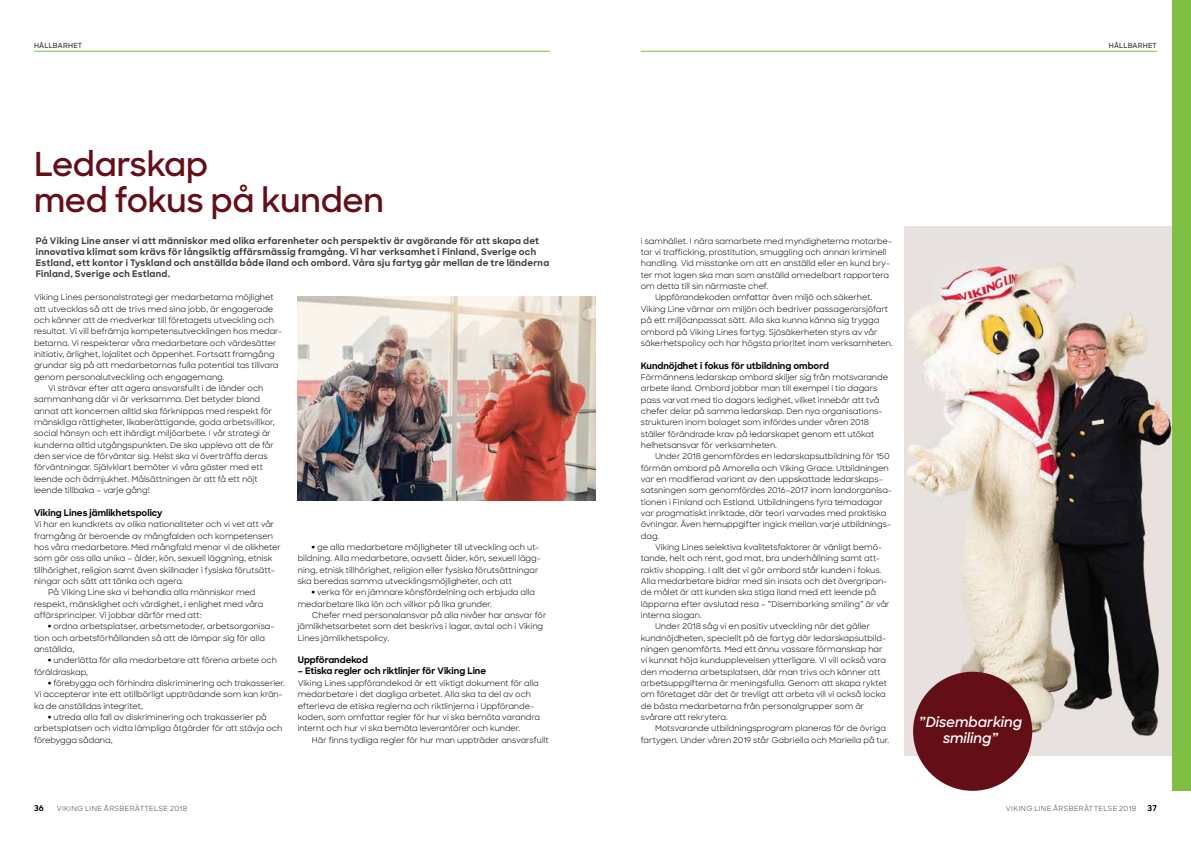
<style>
.page{position:relative;width:1191px;height:842px;background:#fff}
.page>*{position:absolute;margin:0;border:0;box-sizing:border-box;transform-origin:0 0}
.t1{font:600 33px/36px "Viking Sharp Sans";letter-spacing:-.01em;color:#640f18}
.t2{font:italic 600 14px/16px "Viking Sharp Sans";color:#fff;text-align:center}
.t3{font:700 9px/11px "Viking Sharp Sans";letter-spacing:.025em;color:#3c3d3f}
.t4{font:700 9px "Viking Sharp Sans";color:#000}
.t5{font:8px/11.3px "Viking Sharp Sans Latin";color:#000}
.t6{font:700 8px "Viking Sharp Sans";color:#000}
.t7{font:7px "Viking Sharp Sans Latin";letter-spacing:.04em;color:#3c3d3f}
.t8{font:600 7px "Viking Sharp Sans";letter-spacing:.03em;color:#3c3d3f}
</style>
<div class="page">
<img style="left:904px;top:227px;width:268px;height:528px">
<img style="left:298px;top:296px;width:297px;height:204px">
<div style="left:913px;top:672px;width:119px;height:119px;background:#640f18;border-radius:50%"></div>
<div style="left:1172px;top:0;width:19px;height:791px;background:#81bf44"></div>
<hr style="left:641px;top:51px;width:516px;height:1px;background:#81bf44">
<hr style="left:34px;top:51px;width:516px;height:1px;background:#81bf44">
<p class="t8" style="left:34px;top:40px;width:50px">HÅLLBARHET</p>
<p class="t8" style="left:1108px;top:40px;width:50px">HÅLLBARHET</p>
<h1 class="t1" style="left:34px;top:144px;width:351px">Ledarskap<br>med fokus på kunden</h1>
<p class="t3" style="left:36px;top:235px;width:515px">På Viking Line anser vi att människor med olika erfarenheter och perspektiv är avgörande för att skapa det innovativa klimat som krävs för långsiktig affärsmässig framgång. Vi har verksamhet i Finland, Sverige och Estland, ett kontor i Tyskland och anställda både iland och ombord. Våra sju fartyg går mellan de tre länderna Finland, Sverige och Estland.</p>
<p class="t5" style="left:34px;top:291px;width:241px">Viking Lines personalstrategi ger medarbetarna möjlighet</p>
<p class="t5" style="left:34px;top:303px;width:241px">att utvecklas så att de trivs med sina jobb, är engagerade</p>
<p class="t5" style="left:34px;top:314px;width:242px">och känner att de medverkar till företagets utveckling och</p>
<p class="t5" style="left:34px;top:325px;width:250px">resultat. Vi vill befrämja kompetensutvecklingen hos medar-</p>
<p class="t5" style="left:34px;top:337px;width:244px">betarna. Vi respekterar våra medarbetare och värdesätter</p>
<p class="t5" style="left:34px;top:348px;width:242px">initiativ, ärlighet, lojalitet och öppenhet. Fortsatt framgång</p>
<p class="t5" style="left:34px;top:359px;width:246px">grundar sig på att medarbetarnas fulla potential tas tillvara</p>
<p class="t5" style="left:34px;top:371px;width:192px">genom personalutveckling och engagemang.</p>
<p class="t5" style="left:48px;top:382px;width:217px">Vi strävar efter att agera ansvarsfullt i de länder och</p>
<p class="t5" style="left:34px;top:393px;width:228px">sammanhang där vi är verksamma. Det betyder bland</p>
<p class="t5" style="left:34px;top:405px;width:240px">annat att koncernen alltid ska förknippas med respekt för</p>
<p class="t5" style="left:34px;top:416px;width:242px">mänskliga rättigheter, likaberättigande, goda arbetsvillkor,</p>
<p class="t5" style="left:34px;top:427px;width:238px">social hänsyn och ett ihärdigt miljöarbete. I vår strategi är</p>
<p class="t5" style="left:34px;top:439px;width:241px">kunderna alltid utgångspunkten. De ska uppleva att de får</p>
<p class="t5" style="left:34px;top:450px;width:235px">den service de förväntar sig. Helst ska vi överträffa deras</p>
<p class="t5" style="left:34px;top:461px;width:230px">förväntningar. Självklart bemöter vi våra gäster med ett</p>
<p class="t5" style="left:34px;top:473px;width:225px">leende och ödmjukhet. Målsättningen är att få ett nöjt</p>
<p class="t5" style="left:34px;top:484px;width:117px">leende tillbaka – varje gång!</p>
<p class="t4" style="left:34px;top:506px;width:130px">Viking Lines jämlikhetspolicy</p>
<p class="t5" style="left:34px;top:518px;width:242px">Vi har en kundkrets av olika nationaliteter och vi vet att vår</p>
<p class="t5" style="left:34px;top:530px;width:240px">framgång är beroende av mångfalden och kompetensen</p>
<p class="t5" style="left:34px;top:541px;width:248px">hos våra medarbetare. Med mångfald menar vi de olikheter</p>
<p class="t5" style="left:34px;top:552px;width:240px">som gör oss alla unika – ålder, kön, sexuell läggning, etnisk</p>
<p class="t5" style="left:34px;top:564px;width:242px">tillhörighet, religion samt även skillnader i fysiska förutsätt-</p>
<p class="t5" style="left:34px;top:575px;width:151px">ningar och sätt att tänka och agera.</p>
<p class="t5" style="left:48px;top:586px;width:209px">På Viking Line ska vi behandla alla människor med</p>
<p class="t5" style="left:34px;top:598px;width:231px">respekt, mänsklighet och värdighet, i enlighet med våra</p>
<p class="t5" style="left:34px;top:609px;width:169px">affärsprinciper. Vi jobbar därför med att:</p>
<p class="t5" style="left:34px;top:620px;width:239px;text-indent:14px">● ordna arbetsplatser, arbetsmetoder, arbetsorganisa--- tion och arbetsförhållanden så att de lämpar sig för alla anställda,</p>
<p class="t5" style="left:34px;top:654px;width:245px;text-indent:14px">● underlätta för alla medarbetare att förena arbete och föräldraskap,</p>
<p class="t5" style="left:34px;top:677px;width:252px;text-indent:14px">● förebygga och förhindra diskriminering och trakasserier.<br>Vi accepterar inte ett otillbörligt uppträdande som kan krän&shy;ka de anställdas integritet,</p>
<p class="t5" style="left:34px;top:711px;width:250px;text-indent:14px">● utreda alla fall av diskriminering och trakasserier på arbetsplatsen och vidta lämpliga åtgärder för att stävja och förebygga sådana,</p>
<p class="t5" style="left:298px;top:541px;width:244px;text-indent:14px">● ge alla medarbetare möjligheter till utveckling och ut--- bildning. Alla medarbetare, oavsett ålder, kön, sexuell lägg&shy;ning, etnisk tillhörighet, religion eller fysiska förutsättningar ska beredas samma utvecklingsmöjligheter, och att</p>
<p class="t5" style="left:298px;top:586px;width:239px;text-indent:14px">● verka för en jämnare könsfördelning och erbjuda alla medarbetare lika lön och villkor på lika grunder.</p>
<p class="t5" style="left:298px;top:609px;width:250px;text-indent:14px">Chefer med personalansvar på alla nivåer har ansvar för jämlikhetsarbetet som det beskrivs i lagar, avtal och i Viking<br>Lines jämlikhetspolicy.</p>
<p class="t4" style="left:298px;top:653px;width:72px">Uppförandekod</p>
<p class="t4" style="left:298px;top:664px;width:190px">– Etiska regler och riktlinjer för Viking Line</p>
<p class="t5" style="left:298px;top:677px;width:244px">Viking Lines uppförandekod är ett viktigt dokument för alla medarbetare i det dagliga arbetet. Alla ska ta del av och efterleva de etiska reglerna och riktlinjerna i Uppförande&shy;koden, som omfattar regler för hur vi ska bemöta varandra internt och hur vi ska bemöta leverantörer och kunder.</p>
<p class="t5" style="left:312px;top:734px;width:238px">Här finns tydliga regler för hur man uppträder ansvarsfullt</p>
<p class="t5" style="left:641px;top:235px;width:253px">i samhället. I nära samarbete med myndigheterna motarbe-</p>
<p class="t5" style="left:641px;top:246px;width:247px">tar vi trafficking, prostitution, smuggling och annan kriminell</p>
<p class="t5" style="left:641px;top:258px;width:251px">handling. Vid misstanke om att en anställd eller en kund bry-</p>
<p class="t5" style="left:641px;top:269px;width:250px">ter mot lagen ska man som anställd omedelbart rapportera</p>
<p class="t5" style="left:641px;top:280px;width:129px">om detta till sin närmaste chef.</p>
<p class="t5" style="left:655px;top:292px;width:219px">Uppförandekoden omfattar även miljö och säkerhet.</p>
<p class="t5" style="left:641px;top:303px;width:249px">Viking Line värnar om miljön och bedriver passagerarsjöfart</p>
<p class="t5" style="left:641px;top:314px;width:240px">på ett miljöanpassat sätt. Alla ska kunna känna sig trygga</p>
<p class="t5" style="left:641px;top:326px;width:238px">ombord på Viking Lines fartyg. Sjösäkerheten styrs av vår</p>
<p class="t5" style="left:641px;top:337px;width:254px">säkerhetspolicy och har högsta prioritet inom verksamheten.</p>
<p class="t4" style="left:641px;top:359px;width:190px">Kundnöjdhet i fokus för utbildning ombord</p>
<p class="t5" style="left:641px;top:371px;width:249px">Förmännens ledarskap ombord skiljer sig från motsvarande arbete iland. Ombord jobbar man till exempel i tio dagars pass varvat med tio dagars ledighet, vilket innebär att två chefer delar på samma ledarskap. Den nya organisations&shy;strukturen inom bolaget som infördes under våren 2018 ställer förändrade krav på ledarskapet genom ett utökat helhetsansvar för verksamheten.</p>
<p class="t5" style="left:641px;top:450px;width:253px;text-indent:14px">Under 2018 genomfördes en ledarskapsutbildning för 150 förmän ombord på Amorella och Viking Grace. Utbildningen var en modifierad variant av den uppskattade ledarskaps&shy;satsningen som genomfördes 2016–2017 inom landorganisa&shy;tionen i Finland och Estland. Utbildningens fyra temadagar var pragmatiskt inriktade, där teori varvades med praktiska övningar. Även hemuppgifter ingick mellan varje utbildnings&shy;dag.</p>
<p class="t5" style="left:655px;top:541px;width:229px">Viking Lines selektiva kvalitetsfaktorer är vänligt bemö-</p>
<p class="t5" style="left:641px;top:552px;width:240px">tande, helt och rent, god mat, bra underhållning samt att-</p>
<p class="t5" style="left:641px;top:564px;width:242px">raktiv shopping. I allt det vi gör ombord står kunden i fokus.</p>
<p class="t5" style="left:641px;top:575px;width:248px">Alla medarbetare bidrar med sin insats och det övergripan-</p>
<p class="t5" style="left:641px;top:586px;width:237px">de målet är att kunden ska stiga iland med ett leende på</p>
<p class="t5" style="left:641px;top:598px;width:250px">läpparna efter avslutad resa – ”Disembarking smiling” är vår</p>
<p class="t5" style="left:641px;top:609px;width:62px">interna slogan.</p>
<p class="t5" style="left:655px;top:620px;width:216px">Under 2018 såg vi en positiv utveckling när det gäller</p>
<p class="t5" style="left:641px;top:632px;width:247px">kundnöjdheten, speciellt på de fartyg där ledarskapsutbild-</p>
<p class="t5" style="left:641px;top:643px;width:243px">ningen genomförts. Med ett ännu vassare förmanskap har</p>
<p class="t5" style="left:641px;top:654px;width:246px">vi kunnat höja kundupplevelsen ytterligare. Vi vill också vara</p>
<p class="t5" style="left:641px;top:666px;width:241px">den moderna arbetsplatsen, där man trivs och känner att</p>
<p class="t5" style="left:641px;top:677px;width:248px">arbetsuppgifterna är meningsfulla. Genom att skapa ryktet</p>
<p class="t5" style="left:641px;top:688px;width:246px">om företaget där det är trevligt att arbeta vill vi också locka</p>
<p class="t5" style="left:641px;top:700px;width:225px">de bästa medarbetarna från personalgrupper som är</p>
<p class="t5" style="left:641px;top:711px;width:88px">svårare att rekrytera.</p>
<p class="t5" style="left:655px;top:722px;width:232px">Motsvarande utbildningsprogram planeras för de övriga</p>
<p class="t5" style="left:641px;top:734px;width:250px">fartygen. Under våren 2019 står Gabriella och Mariella på tur.</p>
<h2 class="t2" style="left:919px;top:713px;width:105px">”Disembarking smiling”</h2>
<p class="t6" style="left:34px;top:802px;width:11px">36</p>
<p class="t7" style="left:57px;top:803px;width:132px">VIKING LINE ÅRSBERÄTTELSE 2018</p>
<p class="t7" style="left:1006px;top:803px;width:132px">VIKING LINE ÅRSBERÄTTELSE 2018</p>
<p class="t6" style="left:1147px;top:802px;width:11px">37</p>
</div>
